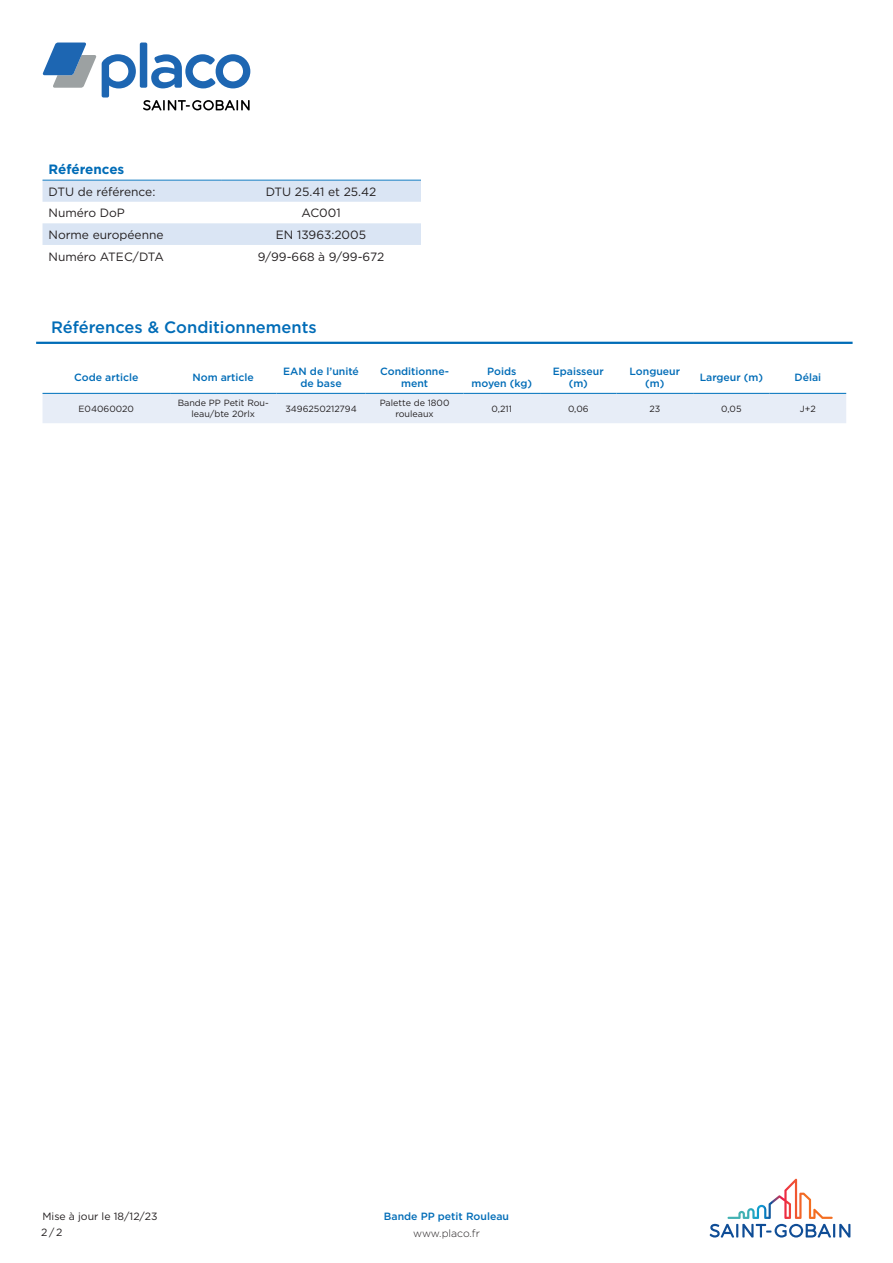
<style>
.page{position:relative;width:893px;height:1263px;background:#fff}
.page>*{position:absolute;margin:0;border:0;box-sizing:border-box;transform-origin:0 0}
.t1{font:500 16.5px "Gotham";color:#006cb7}
.attribute_group{font:700 13.5px "Gotham";color:#006cb7}
.column_1{font:12px "Gotham";color:#231f20}
.column_2{font:12px "Gotham";color:#231f20}
.column_header_1_colu{font:500 10.5px/12.6px "Gotham";color:#006cb7;text-align:center}
.t2{font:10.5px/16.6px "Gotham";color:#231f20}
.Product_Name_Master{font:500 10.5px "Gotham";color:#006cb7}
.t3{font:300 10.5px "Gotham";color:#231f20}
.column_2-2{font:9px/10.8px "Gotham";color:#231f20;text-align:center}
.column_4{font:9px/10.8px "Gotham";color:#231f20;text-align:center}
.column_3{font:9px "Gotham";color:#231f20}
.column_1-2{font:9px "Gotham";color:#231f20}
.column_5{font:9px "Gotham";color:#231f20}
.column_6{font:9px "Gotham";color:#231f20}
.column_8{font:9px "Gotham";color:#231f20}
.column_9{font:9px "Gotham";color:#231f20}
.column_7{font:9px "Gotham";color:#231f20}
</style>
<div class="page">
<svg style="left:143px;top:100px;width:107px;height:10px"></svg>
<div style="left:140px;top:43px;width:7px;height:45px;background:#1d66b2;border-radius:2px"></div>
<svg style="left:42px;top:43px;width:94px;height:55px"></svg>
<svg style="left:151px;top:54px;width:99px;height:34px"></svg>
<svg style="left:710px;top:1179px;width:140px;height:58px"></svg>
<svg style="left:43px;top:181px;width:378px;height:64px"></svg>
<hr style="left:43px;top:180px;width:178px;height:1px;background:#167ec2">
<hr style="left:221px;top:180px;width:200px;height:1px;background:#167ec2">
<hr style="left:36px;top:342px;width:817px;height:2px;background:#006cb7">
<div style="left:43px;top:394px;width:803px;height:29px;background:#e7edf7"></div>
<hr style="left:43px;top:393px;width:127px;height:1px;background:#167ec2">
<hr style="left:170px;top:393px;width:106px;height:1px;background:#167ec2">
<hr style="left:276px;top:393px;width:90px;height:1px;background:#167ec2">
<hr style="left:366px;top:393px;width:97px;height:1px;background:#167ec2">
<hr style="left:463px;top:393px;width:77px;height:1px;background:#167ec2">
<hr style="left:540px;top:393px;width:77px;height:1px;background:#167ec2">
<hr style="left:617px;top:393px;width:76px;height:1px;background:#167ec2">
<hr style="left:693px;top:393px;width:77px;height:1px;background:#167ec2">
<hr style="left:770px;top:393px;width:76px;height:1px;background:#167ec2">
<p class="attribute_group" style="left:49px;top:160px;width:77px">Références</p>
<p class="column_1" style="left:49px;top:184px;width:108px">DTU de référence:</p>
<p class="column_2" style="left:266px;top:184px;width:112px">DTU 25.41 et 25.42</p>
<p class="column_1" style="left:49px;top:205px;width:78px">Numéro DoP</p>
<p class="column_2" style="left:301px;top:205px;width:41px">AC001</p>
<p class="column_1" style="left:49px;top:227px;width:117px">Norme européenne</p>
<p class="column_2" style="left:276px;top:227px;width:92px">EN 13963:2005</p>
<p class="column_1" style="left:49px;top:249px;width:117px">Numéro ATEC/DTA</p>
<p class="column_2" style="left:258px;top:249px;width:128px">9/99-668 à 9/99-672</p>
<p class="t1" style="left:51px;top:316px;width:267px">Références &amp; Conditionnements</p>
<p class="column_header_1_colu" style="left:74px;top:371px;width:66px">Code article</p>
<p class="column_header_1_colu" style="left:192px;top:371px;width:63px">Nom article</p>
<p class="column_header_1_colu" style="left:283px;top:365px;width:77px">EAN de l’unité de base</p>
<p class="column_header_1_colu" style="left:380px;top:365px;width:70px">Conditionne&shy;ment</p>
<p class="column_header_1_colu" style="left:471px;top:365px;width:62px">Poids moyen (kg)</p>
<p class="column_header_1_colu" style="left:553px;top:365px;width:52px">Epaisseur (m)</p>
<p class="column_header_1_colu" style="left:630px;top:365px;width:52px">Longueur (m)</p>
<p class="column_header_1_colu" style="left:700px;top:371px;width:65px">Largeur (m)</p>
<p class="column_header_1_colu" style="left:795px;top:371px;width:28px">Délai</p>
<p class="column_1-2" style="left:79px;top:403px;width:57px">E04060020</p>
<p class="column_2-2" style="left:178px;top:398px;width:93px">Bande PP Petit Rou&shy;leau/bte 20rlx</p>
<p class="column_3" style="left:285px;top:403px;width:73px">3496250212794</p>
<p class="column_4" style="left:380px;top:398px;width:71px">Palette de 1800 rouleaux</p>
<p class="column_5" style="left:492px;top:403px;width:22px">0,211</p>
<p class="column_6" style="left:568px;top:403px;width:22px">0,06</p>
<p class="column_7" style="left:649px;top:403px;width:12px">23</p>
<p class="column_8" style="left:721px;top:403px;width:22px">0,05</p>
<p class="column_9" style="left:800px;top:403px;width:17px">J+2</p>
<p class="t2" style="left:41px;top:1207px;width:118px">Mise à jour le 18/12/23<br>2/2</p>
<p class="Product_Name_Master" style="left:384px;top:1209px;width:127px">Bande PP petit Rouleau</p>
<p class="t3" style="left:413px;top:1227px;width:68px">www.placo.fr</p>
</div>
